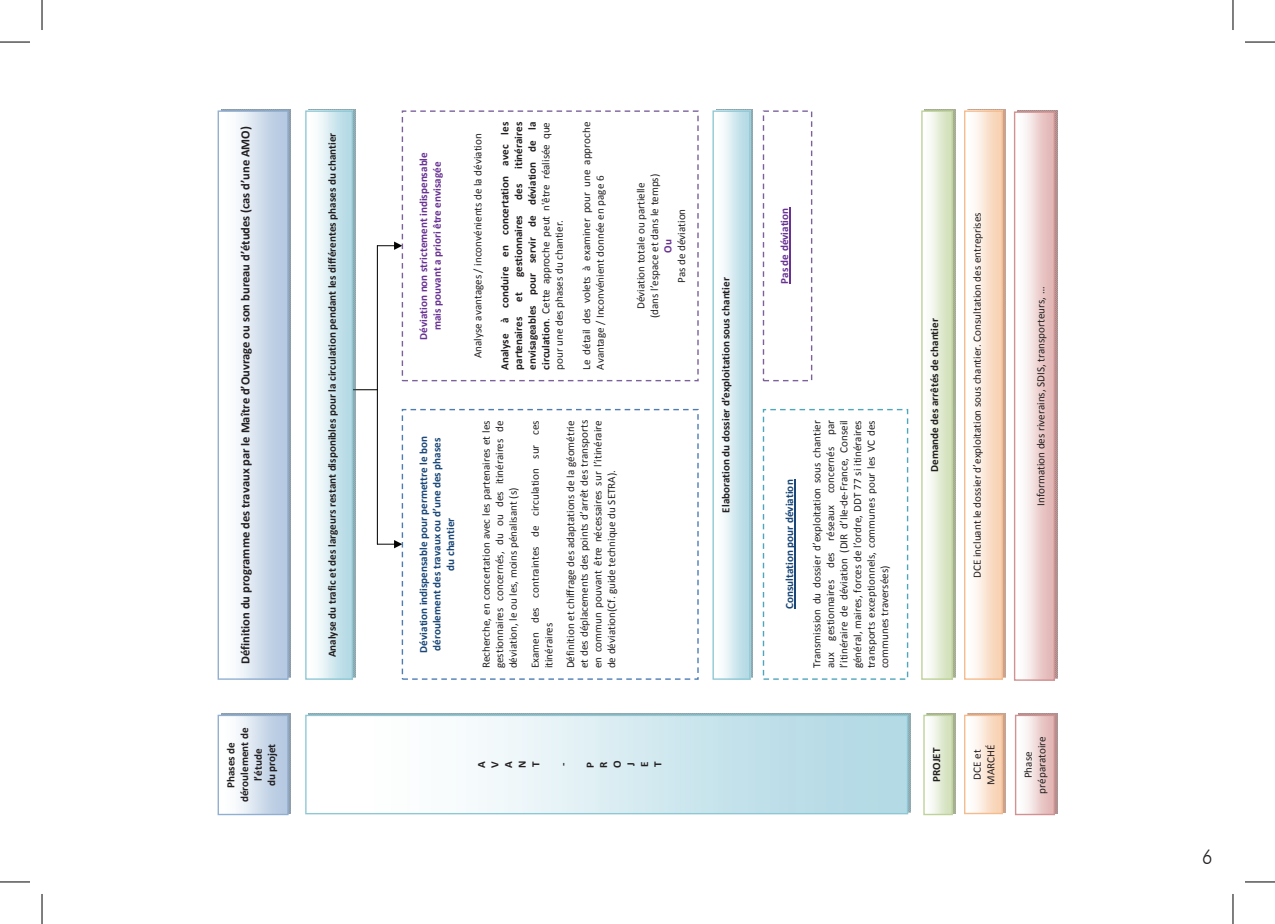
<style>
.page{position:relative;width:1275px;height:924px;background:#fff}
.page>*{position:absolute;margin:0;border:0;box-sizing:border-box;transform-origin:0 0}
.t1{font:300 20px "Futura BT";color:#231f20;scale:.9 1}
.t2{font:700 12.6px "Calibri";color:#231f20}
.t3{font:11px/13.6px "Calibri";color:#231f20;text-align:justify}
.t4{font:700 11px/13.6px "Calibri";color:#231f20}
.t5{font:700 11px/13.6px "Calibri";color:#1a4777;text-align:center}
.t6{font:700 11px/13.6px "Calibri";color:#683293;text-align:center}
.s1{font-weight:700}
</style>
<div class="page">
<svg style="left:355px;top:389px;width:22px;height:1px"></svg>
<hr style="left:377px;top:245px;width:1px;height:299px;background:#040503">
<svg style="left:377px;top:539px;width:25px;height:9px"></svg>
<svg style="left:377px;top:241px;width:25px;height:9px"></svg>
<div style="left:964px;top:110px;width:39px;height:569px;border:1px solid #f4bc8e"></div>
<img style="left:289px;top:110px;width:2px;height:567px">
<div style="left:218px;top:110px;width:71px;height:569px;border:1px solid #91afd1"></div>
<img style="left:353px;top:110px;width:2px;height:567px">
<div style="left:305px;top:110px;width:48px;height:569px;border:1px solid #8fc8d5"></div>
<div style="left:305px;top:714px;width:603px;height:100px;border:1px solid #8fc8d5"></div>
<img style="left:1055px;top:111px;width:2px;height:567px">
<div style="left:1014px;top:111px;width:41px;height:569px;border:1px solid #d29292"></div>
<img style="left:953px;top:110px;width:2px;height:567px">
<div style="left:921px;top:110px;width:32px;height:569px;border:1px solid #bed299"></div>
<div style="left:402px;top:408px;width:296px;height:271px;border:1px dashed #4d7cb5"></div>
<div style="left:402px;top:110px;width:296px;height:271px;border:1px dashed #7b619b"></div>
<img style="left:750px;top:110px;width:2px;height:567px">
<div style="left:712px;top:110px;width:38px;height:569px;border:1px solid #8fc8d5"></div>
<div style="left:763px;top:408px;width:145px;height:271px;border:1px dashed #4ea5bc"></div>
<hr style="left:794px;top:479px;width:1px;height:129px;background:#1a4777">
<div style="left:763px;top:110px;width:49px;height:271px;border:1px dashed #7b619b"></div>
<hr style="left:789px;top:208px;width:1px;height:76px;background:#683293">
<img style="left:926px;top:713px;width:29px;height:99px">
<img style="left:925px;top:716px;width:26px;height:96px">
<div style="left:923px;top:714px;width:30px;height:100px;border:1px solid #bed299"></div>
<img style="left:967px;top:713px;width:38px;height:98px">
<img style="left:966px;top:716px;width:35px;height:95px">
<div style="left:964px;top:714px;width:39px;height:99px;border:1px solid #f4bc8e"></div>
<img style="left:1018px;top:713px;width:39px;height:99px">
<img style="left:1017px;top:716px;width:36px;height:96px">
<div style="left:1015px;top:714px;width:40px;height:100px;border:1px solid #d29292"></div>
<img style="left:221px;top:713px;width:70px;height:99px">
<img style="left:220px;top:716px;width:67px;height:96px">
<div style="left:218px;top:714px;width:71px;height:100px;border:1px solid #91afd1"></div>
<hr style="left:0;top:42px;width:30px;height:1px;background:#000">
<hr style="left:1245px;top:42px;width:30px;height:1px;background:#000">
<hr style="left:0;top:881px;width:30px;height:1px;background:#000">
<hr style="left:1245px;top:881px;width:30px;height:1px;background:#000">
<hr style="left:42px;top:0;width:1px;height:30px;background:#000">
<hr style="left:42px;top:893px;width:1px;height:30px;background:#000">
<hr style="left:1232px;top:0;width:1px;height:30px;background:#000">
<hr style="left:1232px;top:893px;width:1px;height:30px;background:#000">
<p class="t2" style="left:237px;top:663px;width:539px;rotate:-90deg">Définition du programme des travaux par le Maître d’Ouvrage ou son bureau d’études (cas d’une AMO)</p>
<p class="t4" style="left:325px;top:657px;width:526px;rotate:-90deg">Analyse du trafic et des largeurs restant disponibles pour la circulation pendant les différentes phases du chantier</p>
<p class="t4" style="left:223px;top:801px;width:76px;text-align:center;rotate:-90deg">Phases de déroulement de l’étude<br>du projet</p>
<p class="t6" style="left:416px;top:339px;width:189px;rotate:-90deg">Déviation non strictement indispensable mais pouvant a priori être envisagée</p>
<p class="t3" style="left:470px;top:358px;width:226px;rotate:-90deg">Analyse avantages / inconvénients de la déviation</p>
<p class="t4" style="left:497px;top:370px;width:249px;rotate:-90deg">Analyse à conduire en concertation avec les partenaires</p>
<p class="t3" style="left:511px;top:370px;width:249px;text-indent:201px;rotate:-90deg"><span class="s1">itinéraires envisageables pour servir de déviation de la circulation</span>. Cette approche peut n'être réalisée que pour une des phases du chantier.</p>
<p class="t3" style="left:579px;top:370px;width:249px;rotate:-90deg">Le détail des volets à examiner pour une approche<br>Avantage / Inconvénient donnée en page 6</p>
<p class="t4" style="left:511px;top:200px;width:17px;rotate:-90deg">des</p>
<p class="t4" style="left:511px;top:277px;width:63px;rotate:-90deg">gestionnaires</p>
<p class="t4" style="left:511px;top:301px;width:11px;rotate:-90deg">et</p>
<p class="t3" style="left:633px;top:318px;width:146px;text-align:center;rotate:-90deg">Déviation totale ou partielle (dans l’espace et dans le temps)</p>
<p class="t3" style="left:674px;top:283px;width:76px;rotate:-90deg">Pas de déviation</p>
<p class="t6" style="left:660px;top:252px;width:15px;rotate:-90deg">Ou</p>
<p class="t5" style="left:416px;top:652px;width:218px;rotate:-90deg">Déviation indispensable pour permettre le bon déroulement des travaux ou d’une des phases du chantier</p>
<p class="t3" style="left:479px;top:668px;width:249px;rotate:-90deg">Recherche, en concertation avec les partenaires et les gestionnaires concernés, du ou des itinéraires de déviation, le ou les, moins pénalisant (s)</p>
<p class="t3" style="left:528px;top:668px;width:249px;rotate:-90deg">Examen des contraintes de circulation sur ces itinéraires</p>
<p class="t3" style="left:563px;top:668px;width:249px;rotate:-90deg">Définition et chiffrage des adaptations de la géométrie et des déplacements des points d’arrêt des transports en commun pouvant être nécessaires sur l’itinéraire de déviation(Cf. guide technique du SETRA).</p>
<p class="t4" style="left:718px;top:512px;width:237px;rotate:-90deg">Elaboration du dossier d’exploitation sous chantier</p>
<p class="t4" style="left:474px;top:767px;width:9px;text-align:justify;rotate:-90deg">A V A N T</p>
<p class="t4" style="left:555px;top:765px;width:5px;rotate:-90deg">-</p>
<p class="t4" style="left:583px;top:768px;width:9px;rotate:-90deg">P<br>R<br>O<br>J<br>E<br>T</p>
<p class="t6" style="left:777px;top:284px;width:77px;rotate:-90deg">Pas de déviation</p>
<p class="t5" style="left:782px;top:608px;width:131px;rotate:-90deg">Consultation pour déviation</p>
<p class="t3" style="left:809px;top:668px;width:249px;rotate:-90deg">Transmission du dossier d’exploitation sous chantier aux gestionnaires des réseaux concernés par l’itinéraire de déviation (DIR d’Ile-de-France, Conseil général, maires, forces de l’ordre, DDT 77 si itinéraires transports exceptionnels, communes pour les VC des communes traversées)</p>
<p class="t4" style="left:927px;top:471px;width:155px;rotate:-90deg">Demande des arrêtés de chantier</p>
<p class="t3" style="left:970px;top:577px;width:367px;rotate:-90deg">DCE incluant le dossier d’exploitation sous chantier. Consultation des entreprises</p>
<p class="t3" style="left:1033px;top:505px;width:220px;rotate:-90deg">Information des riverains, SDIS, transporteurs, …</p>
<p class="t4" style="left:929px;top:781px;width:36px;rotate:-90deg">PROJET</p>
<p class="t3" style="left:970px;top:784px;width:42px;text-align:center;rotate:-90deg">DCE et<br>MARCHÉ</p>
<p class="t3" style="left:1021px;top:793px;width:59px;text-align:center;rotate:-90deg">Phase préparatoire</p>
<h1 class="t1" style="left:1202px;top:844px;width:13px">6</h1>
</div>
